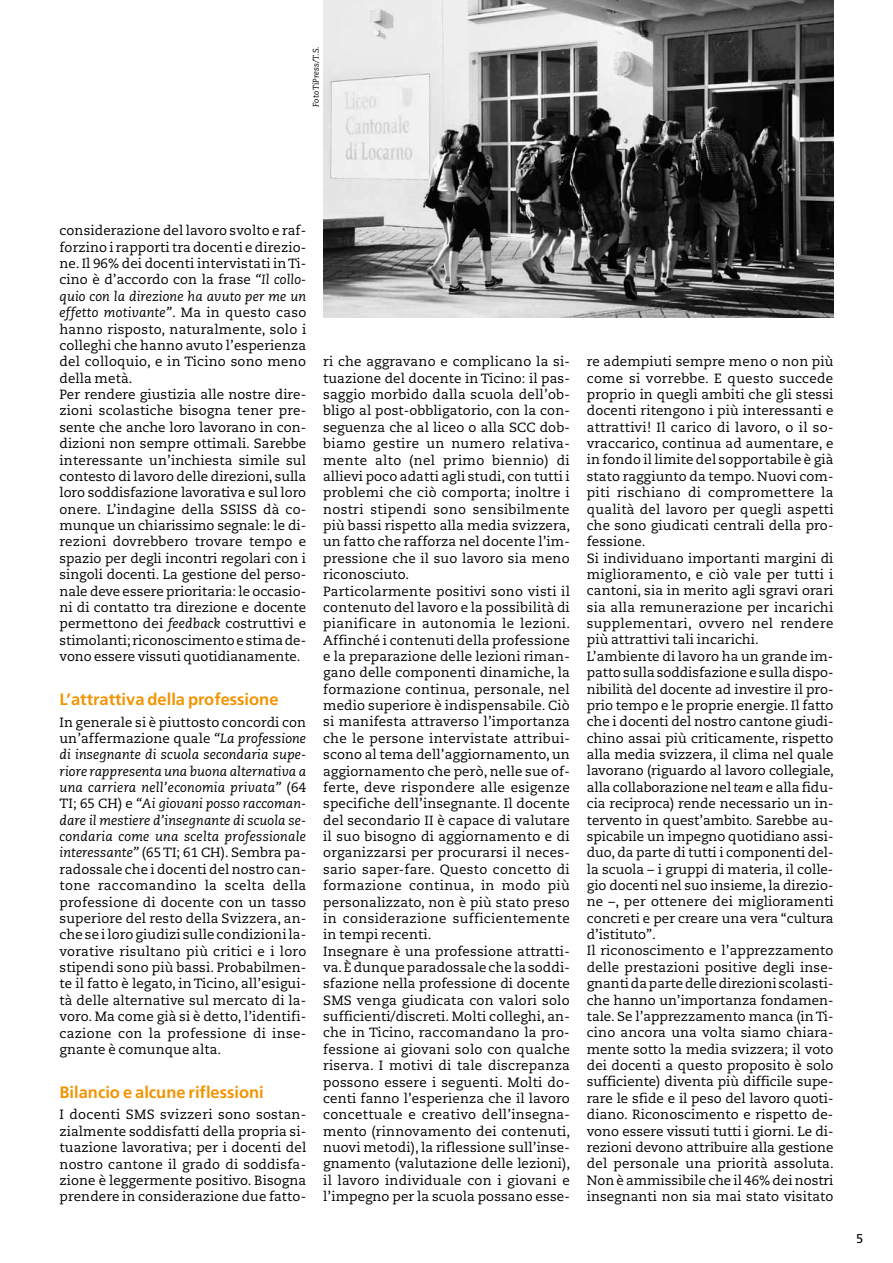
<style>
.page{position:relative;width:893px;height:1263px;background:#fff}
.page>*{position:absolute;margin:0;border:0;box-sizing:border-box;transform-origin:0 0}
.t1{font:700 16.5px "Frutiger";color:#f29400}
.t2{font:13.35px/16.4px "Caecilia";letter-spacing:.01em;color:#000}
.t3{font:12.75px "Frutiger";color:#000}
.t4{font:italic 8.25px "Caecilia";letter-spacing:.01em;color:#000}
.s1{font-style:italic}
</style>
<div class="page">
<img style="left:323px;top:0;width:510px;height:317px">
<p class="t4" style="left:311px;top:107px;width:62px;rotate:-90deg">Foto TiPress/T.S.</p>
<p class="t2" style="left:60px;top:223px;width:248px">considerazione del lavoro svolto e raf&shy;forzino i rapporti tra docenti e direzio&shy;ne. Il 96% dei docenti intervistati in Ti&shy;cino è d’accordo con la frase <span class="s1">“Il collo&shy;quio con la direzione ha avuto per me un effetto motivante”</span>. Ma in questo caso hanno risposto, naturalmente, solo i colleghi che hanno avuto l’esperienza del colloquio, e in Ticino sono meno della metà.<br>Per rendere giustizia alle nostre dire&shy;zioni scolastiche bisogna tener pre&shy;sente che anche loro lavorano in con&shy;dizioni non sempre ottimali. Sarebbe interessante un’inchiesta simile sul contesto di lavoro delle direzioni, sulla loro soddisfazione lavorativa e sul loro onere. L’indagine della SSISS dà co&shy;munque un chiarissimo segnale: le di&shy;rezioni dovrebbero trovare tempo e spazio per degli incontri regolari con i singoli docenti. La gestione del perso&shy;nale deve essere prioritaria: le occasio&shy;ni di contatto tra direzione e docente permettono dei <span class="s1">feedback</span> costruttivi e stimolanti; riconoscimento e stima de&shy;vono essere vissuti quotidianamente.</p>
<p class="t1" style="left:60px;top:690px;width:221px">L’attrattiva della professione</p>
<p class="t2" style="left:60px;top:714px;width:248px;text-align:justify">In generale si è piuttosto concordi con un’affermazione quale <span class="s1">“La professione di insegnante di scuola secondaria supe&shy;riore rappresenta una buona alternativa a una carriera nell’economia privata”</span> (64<br>TI; 65 CH) e <span class="s1">“Ai giovani posso raccoman&shy;dare il mestiere d’insegnante di scuola se&shy;condaria come una scelta professionale interessante”</span> (65 TI; 61 CH). Sembra pa&shy;radossale che i docenti del nostro can&shy;tone raccomandino la scelta della professione di docente con un tasso superiore del resto della Svizzera, an&shy;che se i loro giudizi sulle condizioni la&shy;vorative risultano più critici e i loro stipendi sono più bassi. Probabilmen&shy;te il fatto è legato, in Ticino, all’esigui&shy;tà delle alternative sul mercato di la&shy;voro. Ma come già si è detto, l’identifi&shy;cazione con la professione di inse&shy;gnante è comunque alta.</p>
<p class="t1" style="left:60px;top:1083px;width:206px">Bilancio e alcune riflessioni</p>
<p class="t2" style="left:60px;top:1107px;width:248px;text-align:justify">I docenti SMS svizzeri sono sostan&shy;zialmente soddisfatti della propria si&shy;tuazione lavorativa; per i docenti del nostro cantone il grado di soddisfa&shy;zione è leggermente positivo. Bisogna prendere in considerazione due fatto-</p>
<p class="t2" style="left:323px;top:354px;width:249px">ri che aggravano e complicano la si&shy;tuazione del docente in Ticino: il pas&shy;saggio morbido dalla scuola dell’ob&shy;bligo al post-obbligatorio, con la con&shy;seguenza che al liceo o alla SCC dob&shy;biamo gestire un numero relativa&shy;mente alto (nel primo biennio) di allievi poco adatti agli studi, con tutti i problemi che ciò comporta; inoltre i nostri stipendi sono sensibilmente più bassi rispetto alla media svizzera, un fatto che rafforza nel docente l’im&shy;pressione che il suo lavoro sia meno riconosciuto.<br>Particolarmente positivi sono visti il contenuto del lavoro e la possibilità di pianificare in autonomia le lezioni.<br>Affinché i contenuti della professione e la preparazione delle lezioni riman&shy;gano delle componenti dinamiche, la formazione continua, personale, nel medio superiore è indispensabile. Ciò si manifesta attraverso l’importanza che le persone intervistate attribui&shy;scono al tema dell’aggiornamento, un aggiornamento che però, nelle sue of&shy;ferte, deve rispondere alle esigenze specifiche dell’insegnante. Il docente del secondario II è capace di valutare il suo bisogno di aggiornamento e di organizzarsi per procurarsi il neces&shy;sario saper-fare. Questo concetto di formazione continua, in modo più personalizzato, non è più stato preso in considerazione sufficientemente in tempi recenti.<br>Insegnare è una professione attratti&shy;va. È dunque paradossale che la soddi&shy;sfazione nella professione di docente SMS venga giudicata con valori solo sufficienti/discreti. Molti colleghi, an&shy;che in Ticino, raccomandano la pro&shy;fessione ai giovani solo con qualche riserva. I motivi di tale discrepanza possono essere i seguenti. Molti do&shy;centi fanno l’esperienza che il lavoro concettuale e creativo dell’insegna&shy;mento (rinnovamento dei contenuti, nuovi metodi), la riflessione sull’inse&shy;gnamento (valutazione delle lezioni), il lavoro individuale con i giovani e l’impegno per la scuola possano esse-</p>
<p class="t2" style="left:587px;top:354px;width:249px">re adempiuti sempre meno o non più come si vorrebbe. E questo succede proprio in quegli ambiti che gli stessi docenti ritengono i più interessanti e attrattivi! Il carico di lavoro, o il so&shy;vraccarico, continua ad aumentare, e in fondo il limite del sopportabile è già stato raggiunto da tempo. Nuovi com&shy;piti rischiano di compromettere la qualità del lavoro per quegli aspetti che sono giudicati centrali della pro&shy;fessione.<br>Si individuano importanti margini di miglioramento, e ciò vale per tutti i cantoni, sia in merito agli sgravi orari sia alla remunerazione per incarichi supplementari, ovvero nel rendere più attrattivi tali incarichi.<br>L’ambiente di lavoro ha un grande im&shy;patto sulla soddisfazione e sulla dispo&shy;nibilità del docente ad investire il pro&shy;prio tempo e le proprie energie. Il fatto che i docenti del nostro cantone giudi&shy;chino assai più criticamente, rispetto alla media svizzera, il clima nel quale lavorano (riguardo al lavoro collegiale, alla collaborazione nel <span class="s1">team</span> e alla fidu&shy;cia reciproca) rende necessario un in&shy;tervento in quest’ambito. Sarebbe au&shy;spicabile un impegno quotidiano assi&shy;duo, da parte di tutti i componenti del&shy;la scuola – i gruppi di materia, il colle&shy;gio docenti nel suo insieme, la direzio&shy;ne –, per ottenere dei miglioramenti concreti e per creare una vera “cultura d’istituto”.<br>Il riconoscimento e l’apprezzamento delle prestazioni positive degli inse&shy;gnanti da parte delle direzioni scolasti&shy;che hanno un’importanza fondamen&shy;tale. Se l’apprezzamento manca (in Ti&shy;cino ancora una volta siamo chiara&shy;mente sotto la media svizzera; il voto dei docenti a questo proposito è solo sufficiente) diventa più difficile supe&shy;rare le sfide e il peso del lavoro quoti&shy;diano. Riconoscimento e rispetto de&shy;vono essere vissuti tutti i giorni. Le di&shy;rezioni devono attribuire alla gestione del personale una priorità assoluta.<br>Non è ammissibile che il 46% dei nostri insegnanti non sia mai stato visitato</p>
<p class="t3" style="left:856px;top:1231px;width:9px">5</p>
</div>
